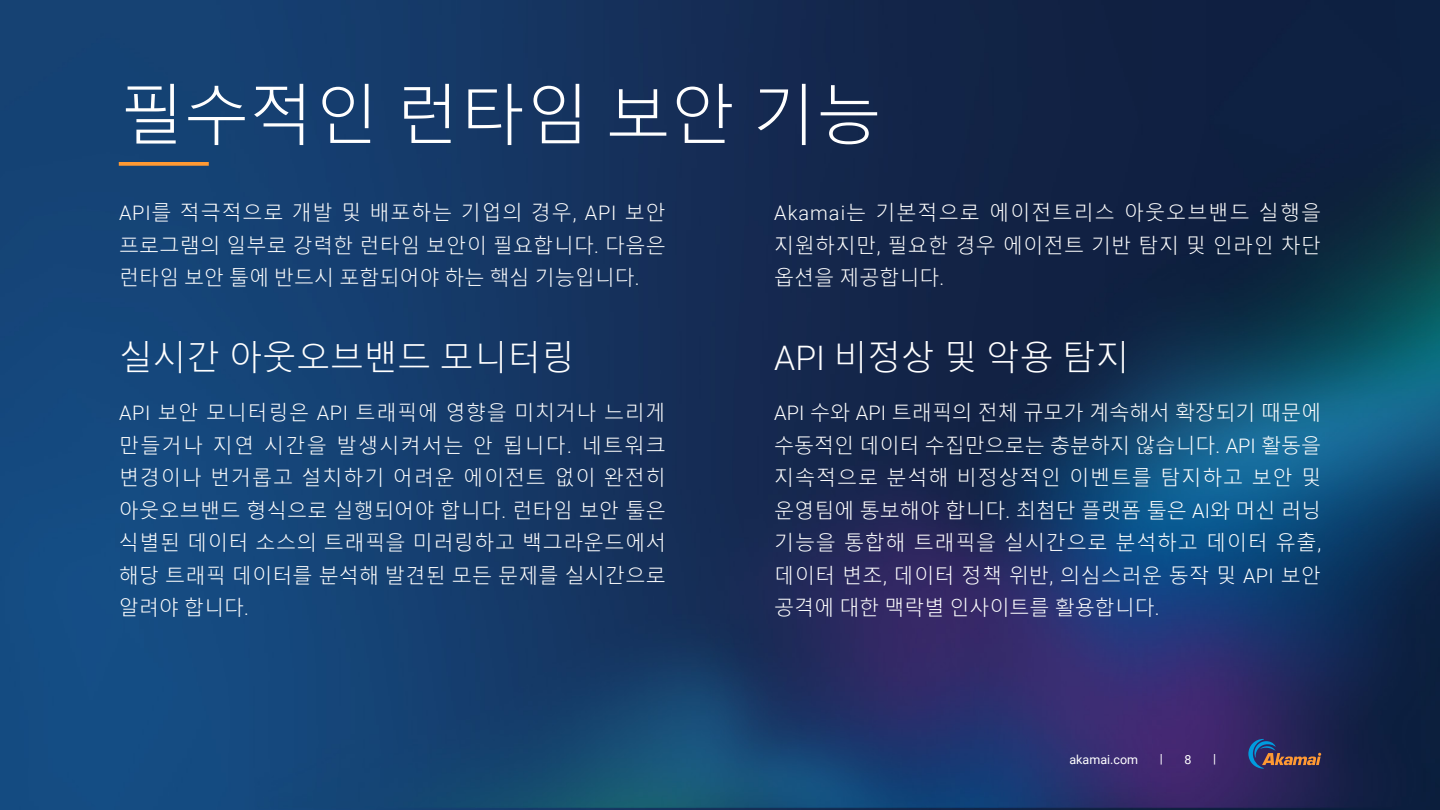
<style>
.page{position:relative;width:1440px;height:810px;background:#fff}
.page>*{position:absolute;margin:0;border:0;box-sizing:border-box;transform-origin:0 0}
.Title_H1{font:300 65px "Malgun Gothic";color:#fff}
.Title_H2{font:300 33.75px "Malgun Gothic";color:#fff}
.Body_White{font:300 20px/32.5px "Malgun Gothic";letter-spacing:.025em;color:#fff;text-align:justify}
.t1{font:12.5px "Roboto";color:#fff}
.s1{font-family:"Roboto"}
</style>
<div class="page">
<img style="left:0;top:0;width:1440px;height:810px">
<svg style="left:119px;top:162px;width:90px;height:4px"></svg>
<svg style="left:1248px;top:739px;width:73px;height:30px;background:#474260"></svg>
<p class="Title_H1" style="left:119px;top:78px;width:764px">필수적인 런타임 보안 기능</p>
<p class="Body_White" style="left:119px;top:197px;width:548px"><span class="s1">API</span>를 적극적으로 개발 및 배포하는 기업의 경우<span class="s1">, API</span> 보안 프로그램의 일부로 강력한 런타임 보안이 필요합니다<span class="s1">.</span> 다음은 런타임 보안 툴에 반드시 포함되어야 하는 핵심 기능입니다<span class="s1">.</span></p>
<p class="Title_H2" style="left:119px;top:338px;width:457px">실시간 아웃오브밴드 모니터링</p>
<p class="Body_White" style="left:119px;top:397px;width:548px"><span class="s1">API</span> 보안 모니터링은 <span class="s1">API</span> 트래픽에 영향을 미치거나 느리게 만들거나 지연 시간을 발생시켜서는 안 됩니다<span class="s1">.</span> 네트워크 변경이나 번거롭고 설치하기 어려운 에이전트 없이 완전히 아웃오브밴드 형식으로 실행되어야 합니다<span class="s1">.</span> 런타임 보안 툴은 식별된 데이터 소스의 트래픽을 미러링하고 백그라운드에서 해당 트래픽 데이터를 분석해 발견된 모든 문제를 실시간으로 알려야 합니다<span class="s1">.</span></p>
<p class="Body_White" style="left:774px;top:197px;width:548px"><span class="s1">Akamai</span>는 기본적으로 에이전트리스 아웃오브밴드 실행을 지원하지만<span class="s1">,</span> 필요한 경우 에이전트 기반 탐지 및 인라인 차단 옵션을 제공합니다<span class="s1">.</span></p>
<p class="Title_H2" style="left:774px;top:338px;width:357px"><span class="s1">API</span> 비정상 및 악용 탐지</p>
<p class="Body_White" style="left:774px;top:397px;width:548px"><span class="s1">API</span> 수와 <span class="s1">API</span> 트래픽의 전체 규모가 계속해서 확장되기 때문에 수동적인 데이터 수집만으로는 충분하지 않습니다<span class="s1">. API</span> 활동을 지속적으로 분석해 비정상적인 이벤트를 탐지하고 보안 및 운영팀에 통보해야 합니다<span class="s1">.</span> 최첨단 플랫폼 툴은 <span class="s1">AI</span>와 머신 러닝 기능을 통합해 트래픽을 실시간으로 분석하고 데이터 유출<span class="s1">, </span>데이터 변조<span class="s1">,</span> 데이터 정책 위반<span class="s1">,</span> 의심스러운 동작 및 <span class="s1">API</span> 보안 공격에 대한 맥락별 인사이트를 활용합니다<span class="s1">.</span></p>
<p class="t1" style="left:1070px;top:751px;width:70px">akamai.com</p>
<p class="t1" style="left:1160px;top:750px;width:5px">|</p>
<p class="t1" style="left:1185px;top:751px;width:9px">8</p>
<p class="t1" style="left:1213px;top:750px;width:5px">|</p>
</div>
